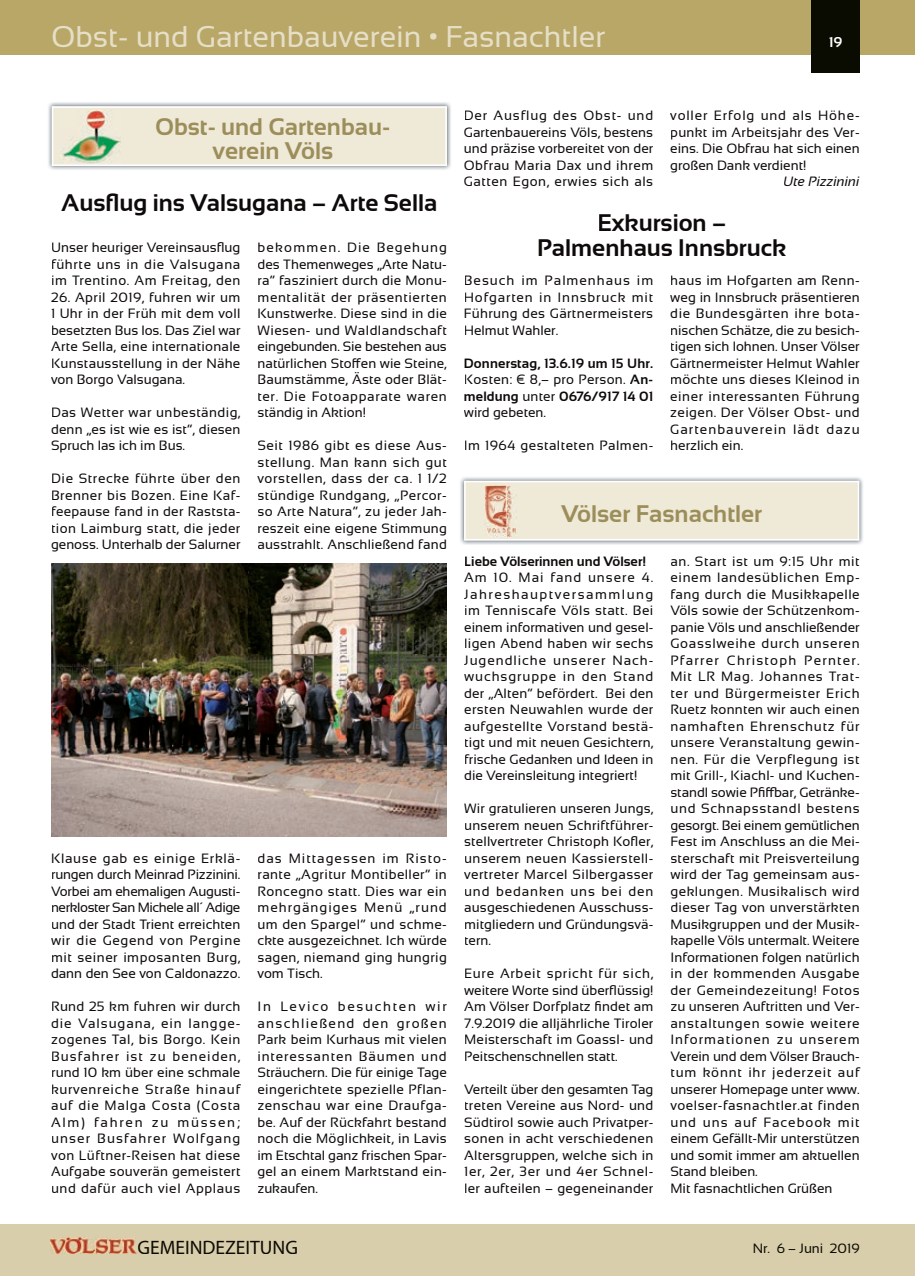
<style>
.page{position:relative;width:915px;height:1276px;background:#fff}
.page>*{position:absolute;margin:0;border:0;box-sizing:border-box;transform-origin:0 0}
.t1{font:30px "Sansation";color:#e6dfc8}
.t2{font:700 24px/24px "Sansation";color:#0d0a09;text-align:center}
.t3{font:700 24px/24px "Sansation";color:#9c8e5a;text-align:center}
.t4{font:19.5px "Myriad";color:#0c0b03}
.t5{font:700 14.25px "Sansation";color:#fff}
.t6{font:13.5px/16.5px "Sansation";letter-spacing:.02em;color:#0d0a09;text-align:justify}
.t7{font:700 13.5px/16.5px "Sansation";letter-spacing:.01em;color:#0d0a09;text-align:justify}
.t8{font:13.5px "Sansation";color:#0c0b03}
.t9{font:italic 13.5px "Sansation";color:#0d0a09}
.s1{font-weight:400}
</style>
<div class="page">
<div style="left:0;top:0;width:914px;height:54px;background:#b9a767"></div>
<div style="left:811px;top:0;width:48px;height:72px;background:#0a0c01"></div>
<div style="left:0;top:1225px;width:914px;height:51px;background:#d9ceac"></div>
<img style="left:50px;top:1237px;width:87px;height:16px">
<img style="left:48px;top:102px;width:403px;height:68px">
<svg style="left:52px;top:106px;width:394px;height:60px;background:#efeada"></svg>
<img style="left:61px;top:111px;width:60px;height:52px">
<img style="left:51px;top:563px;width:395px;height:273px">
<img style="left:460px;top:477px;width:403px;height:68px">
<div style="left:464px;top:481px;width:394px;height:59px;background:#efe9d8"></div>
<img style="left:484px;top:486px;width:32px;height:51px">
<h1 class="t1" style="left:51px;top:20px;width:555px">Obst- und Gartenbauverein • Fasnachtler</h1>
<p class="t5" style="left:828px;top:34px;width:15px">19</p>
<h2 class="t3" style="left:155px;top:115px;width:237px">Obst- und Gartenbau&shy;verein Völs</h2>
<h2 class="t2" style="left:61px;top:191px;width:377px">Ausflug ins Valsugana – Arte Sella</h2>
<p class="t6" style="left:51px;top:239px;width:191px">Unser heuriger Vereinsausflug führte uns in die Valsugana im Trentino. Am Freitag, den</p>
<p class="t6" style="left:51px;top:289px;width:191px">26. April 2019, fuhren wir um 1 Uhr in der Früh mit dem voll besetzten Bus los. Das Ziel war Arte Sella, eine internationale Kunstausstellung in der Nähe von Borgo Valsugana.</p>
<p class="t6" style="left:51px;top:404px;width:191px">Das Wetter war unbeständig, denn „es ist wie es ist“, diesen Spruch las ich im Bus.</p>
<p class="t6" style="left:51px;top:470px;width:191px">Die Strecke führte über den Brenner bis Bozen. Eine Kaf&shy;feepause fand in der Raststa&shy;tion Laimburg statt, die jeder genoss. Unterhalb der Salurner</p>
<p class="t6" style="left:257px;top:239px;width:191px">bekommen. Die Begehung des Themenweges „Arte Natu&shy;ra“ fasziniert durch die Monu&shy;mentalität der präsentierten Kunstwerke. Diese sind in die Wiesen- und Waldlandschaft eingebunden. Sie bestehen aus natürlichen Stoffen wie Steine, Baumstämme, Äste oder Blät&shy;ter. Die Fotoapparate waren ständig in Aktion!</p>
<p class="t6" style="left:257px;top:437px;width:191px">Seit 1986 gibt es diese Aus&shy;stellung. Man kann sich gut vorstellen, dass der ca. 1 1/2 stündige Rundgang, „Percor&shy;so Arte Natura“, zu jeder Jah&shy;reszeit eine eigene Stimmung ausstrahlt. Anschließend fand</p>
<p class="t6" style="left:51px;top:850px;width:191px">Klause gab es einige Erklä&shy;rungen durch Meinrad Pizzinini.<br>Vorbei am ehemaligen Augusti&shy;nerkloster San Michele all´ Adige und der Stadt Trient erreichten wir die Gegend von Pergine mit seiner imposanten Burg, dann den See von Caldonazzo.</p>
<p class="t6" style="left:51px;top:998px;width:191px">Rund 25 km fuhren wir durch die Valsugana, ein langge&shy;zogenes Tal, bis Borgo. Kein Busfahrer ist zu beneiden, rund 10 km über eine schmale kurvenreiche Straße hinauf auf die Malga Costa (Costa Alm) fahren zu müssen; unser Busfahrer Wolfgang von Lüftner-Reisen hat diese Aufgabe souverän gemeistert und dafür auch viel Applaus</p>
<p class="t6" style="left:257px;top:850px;width:191px">das Mittag essen im Risto&shy;rante „Agritur Montibeller“ in Ronceg no statt. Dies war ein mehrgängiges Menü „rund um den Spargel“ und schme&shy;ckte ausgezeichnet. Ich würde sagen, niemand ging hungrig vom Tisch.</p>
<p class="t6" style="left:257px;top:998px;width:191px">In Levico besuchten wir anschließend den großen Park beim Kurhaus mit vielen interessanten Bäumen und Sträuchern. Die für einige Tage eingerichtete spezielle Pflan&shy;zenschau war eine Draufga&shy;be. Auf der Rückfahrt bestand noch die Möglichkeit, in Lavis im Etschtal ganz frischen Spar&shy;gel an einem Marktstand ein&shy;zukaufen.</p>
<p class="t6" style="left:463px;top:107px;width:191px">Der Ausflug des Obst- und Gartenbauereins Völs, bestens und präzise vorbereitet von der Obfrau Maria Dax und ihrem Gatten Egon, erwies sich als</p>
<p class="t6" style="left:670px;top:107px;width:191px">voller Erfolg und als Höhe&shy;punkt im Arbeitsjahr des Ver&shy;eins. Die Obfrau hat sich einen großen Dank verdient!</p>
<p class="t9" style="left:783px;top:174px;width:78px">Ute Pizzinini</p>
<h2 class="t2" style="left:537px;top:211px;width:250px">Exkursion –<br>Palmenhaus Innsbruck</h2>
<p class="t6" style="left:463px;top:272px;width:191px">Besuch im Palmenhaus im Hofgarten in Innsbruck mit Führung des Gärtnermeisters Helmut Wahler.</p>
<p class="t7" style="left:463px;top:355px;width:191px">Donnerstag, 13.6.19 um 15 Uhr.<br><span class="s1">Kosten: € 8,– pro Person.</span> An&shy;meldung <span class="s1">unter</span> 0676/917 14 01 <span class="s1">wird gebeten.</span></p>
<p class="t6" style="left:463px;top:437px;width:191px">Im 1964 gestalteten Palmen-</p>
<p class="t6" style="left:670px;top:272px;width:191px">haus im Hofgarten am Renn&shy;weg in Innsbruck präsentieren die Bundesgärten ihre bota&shy;nischen Schätze, die zu besich&shy;tigen sich lohnen. Unser Völser Gärtnermeister Helmut Wahler möchte uns dieses Kleinod in einer interessanten Führung zeigen. Der Völser Obst- und Gartenbauverein lädt dazu herzlich ein.</p>
<h2 class="t3" style="left:561px;top:501px;width:203px">Völser Fasnachtler</h2>
<p class="t7" style="left:464px;top:553px;width:183px">Liebe Völserinnen und Völser!</p>
<p class="t6" style="left:464px;top:569px;width:191px">Am 10. Mai fand unsere 4.<br>Jahreshauptversammlung im Tenniscafe Völs statt. Bei einem informativen und gesel&shy;ligen Abend haben wir sechs Jugendliche unserer Nach&shy;wuchsgruppe in den Stand der „Alten“ befördert. Bei den ersten Neuwahlen wurde der aufgestellte Vorstand bestä&shy;tigt und mit neuen Gesichtern, frische Gedanken und Ideen in die Vereinsleitung integriert!</p>
<p class="t6" style="left:464px;top:800px;width:191px">Wir gratulieren unseren Jungs, unserem neuen Schriftführer&shy;stellvertreter Christoph Kofler, unserem neuen Kassierstell&shy;vertreter Marcel Silbergasser und bedanken uns bei den ausgeschiedenen Ausschuss&shy;mitgliedern und Gründungsvä&shy;tern.</p>
<p class="t6" style="left:464px;top:965px;width:191px">Eure Arbeit spricht für sich, weitere Worte sind überflüssig!<br>Am Völser Dorfplatz findet am 7.9.2019 die alljährliche Tiroler Meisterschaft im Goassl- und Peitschenschnellen statt.</p>
<p class="t6" style="left:464px;top:1081px;width:191px">Verteilt über den gesamten Tag treten Vereine aus Nord- und Südtirol sowie auch Privatper&shy;sonen in acht verschiedenen Altersgruppen, welche sich in 1er, 2er, 3er und 4er Schnel&shy;ler aufteilen – gegeneinander</p>
<p class="t6" style="left:670px;top:553px;width:191px;text-align:left">an. Start ist um 9:15 Uhr mit einem landesüblichen Emp&shy;fang durch die Musikkapelle<br>Völs sowie der Schützenkom&shy;panie Völs und anschließender<br>Goasslweihe durch unseren<br>Pfarrer Christoph Pernter.<br>Mit LR Mag. Johannes Trat&shy;ter und Bürgermeister Erich<br>Ruetz konnten wir auch einen namhaften Ehrenschutz für unsere Veranstaltung gewin&shy;nen. Für die Verpflegung ist mit Grill-, Kiachl- und Kuchen&shy;standl sowie Pfiffbar, Getränke&shy;und Schnapsstandl bestens gesorgt. Bei einem gemütlichen<br>Fest im Anschluss an die Mei&shy;sterschaft mit Preisverteilung wird der Tag gemeinsam aus&shy;geklungen. Musikalisch wird dieser Tag von unverstärkten<br>Musikgruppen und der Musik&shy;kapelle Völs untermalt. Weitere<br>Informationen folgen natürlich in der kommenden Ausgabe der Gemeindezeitung! Fotos zu unseren Auftritten und Ver&shy;anstaltungen sowie weitere<br>Informationen zu unserem<br>Verein und dem Völser Brauch&shy;tum könnt ihr jederzeit auf unserer Homepage unter www. voelser-fasnachtler.at finden und uns auf Facebook mit einem Gefällt-Mir unterstützen und somit immer am aktuellen<br>Stand bleiben.<br>Mit fasnachtlichen Grüßen</p>
<h3 class="t4" style="left:137px;top:1237px;width:162px">GEMEINDEZEITUNG</h3>
<p class="t8" style="left:752px;top:1240px;width:108px">Nr. 6 – Juni 2019</p>
</div>
